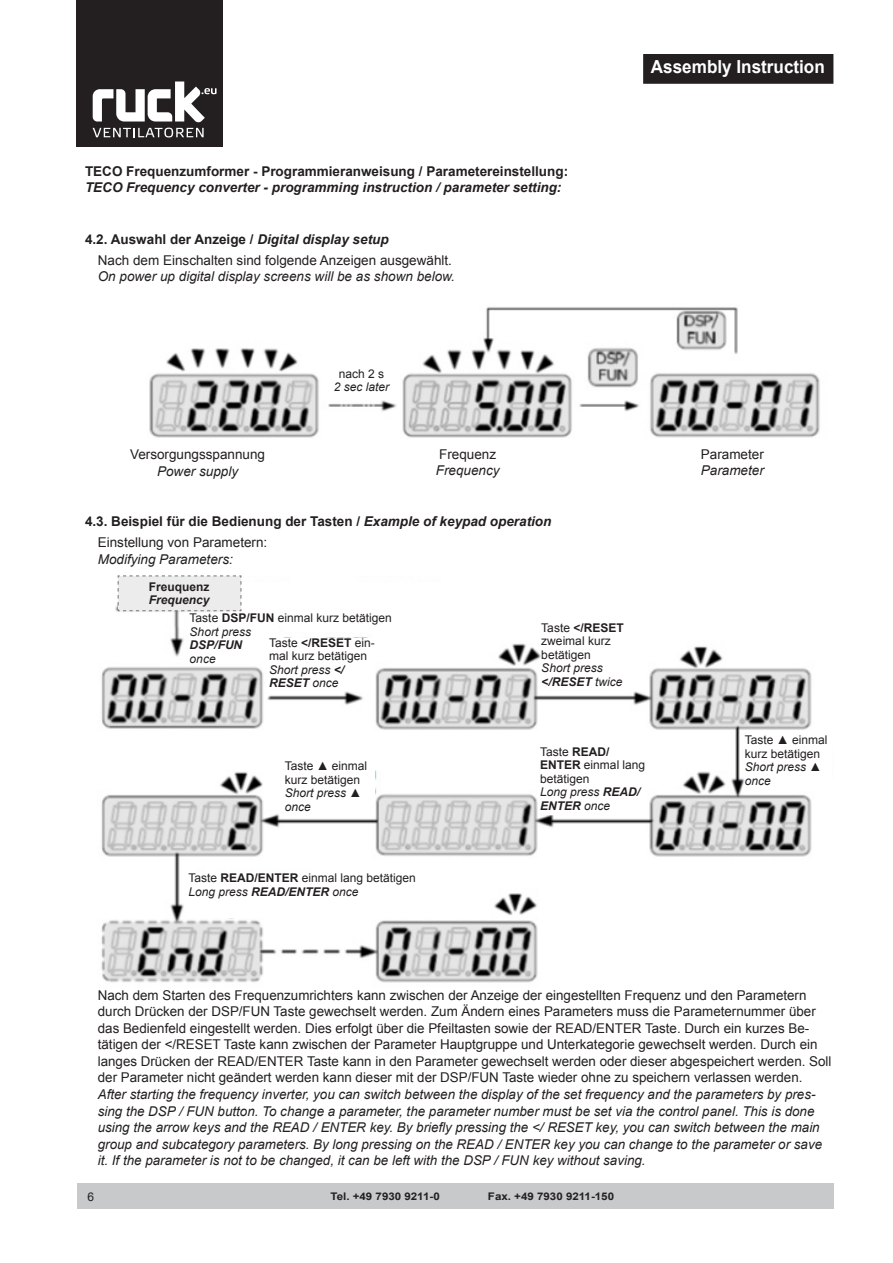
<style>
.page{position:relative;width:893px;height:1263px;background:#fff}
.page>*{position:absolute;margin:0;border:0;box-sizing:border-box;transform-origin:0 0}
.t1{font:700 18px "Arial";color:#fff;scale:.95 1}
.t2{font:13.5px/16.5px "Arial";color:#231f20}
.t3{font:italic 13.5px/16.5px "Arial";color:#231f20}
.t4{font:700 13.5px/21.3px "Arial";color:#231f20}
.t5{font:italic 700 13.5px "Arial";color:#231f20}
.t6{font:12px/13.5px "Arial";color:#231f20}
.t7{font:italic 12px/13.5px "Arial";color:#231f20}
.t8{font:italic 700 12px "Arial";color:#231f20}
.t9{font:700 12px "Arial";color:#231f20}
.t10{font:700 10.5px "Arial";color:#231f20;scale:1.1 1}
.s1{font-weight:700}
.s2{font-weight:700;font-style:italic}
.s3{font-style:italic}
.s4{font-weight:400}
</style>
<div class="page">
<div style="left:77px;top:0;width:146px;height:147px;background:#231f20"></div>
<svg style="left:93px;top:81px;width:124px;height:56px"></svg>
<div style="left:77px;top:1183px;width:756px;height:26px;background:#c8c9cb"></div>
<div style="left:644px;top:55px;width:189px;height:28px;background:#231f20"></div>
<div style="left:643px;top:54px;width:190px;height:30px;border:2px solid #231f20"></div>
<img style="left:101px;top:605px;width:711px;height:378px">
<div style="left:617px;top:739px;width:64px;height:45px;background:#fff"></div>
<div style="left:190px;top:615px;width:89px;height:45px;background:#fff"></div>
<div style="left:541px;top:623px;width:106px;height:66px;background:#fff"></div>
<div style="left:745px;top:735px;width:86px;height:55px;background:#fff"></div>
<div style="left:190px;top:613px;width:220px;height:12px;background:#fff"></div>
<div style="left:190px;top:627px;width:69px;height:37px;background:#fff"></div>
<div style="left:285px;top:761px;width:90px;height:52px;background:#fff"></div>
<div style="left:189px;top:873px;width:228px;height:45px;background:#fff"></div>
<div style="left:540px;top:747px;width:105px;height:67px;background:#fff"></div>
<svg style="left:117px;top:575px;width:125px;height:37px;background:#e2e2e3"></svg>
<div style="left:121px;top:582px;width:116px;height:25px;background:#ececed"></div>
<img style="left:149px;top:307px;width:671px;height:131px">
<div style="left:327px;top:369px;width:69px;height:30px;background:#fff"></div>
<div style="left:269px;top:638px;width:106px;height:51px;background:#fff"></div>
<h1 class="t1" style="left:651px;top:55px;width:185px">Assembly Instruction</h1>
<p class="t4" style="left:85px;top:161px;width:485px">TECO Frequenzumformer - Programmieranweisung / Parametereinstellung:</p>
<p class="t5" style="left:85px;top:178px;width:478px">TECO Frequency converter - programming instruction / parameter setting:</p>
<p class="t2" style="left:98px;top:228px;width:356px;line-height:21.3px;text-indent:-13px"><span class="s1">4.2. Auswahl der Anzeige /</span> <span class="s2">Digital display setup<br></span>Nach dem Einschalten sind folgende Anzeigen ausgewählt.</p>
<p class="t3" style="left:98px;top:269px;width:359px">On power up digital display screens will be as shown below.</p>
<p class="t2" style="left:130px;top:446px;width:137px">Versorgungsspannung</p>
<p class="t3" style="left:157px;top:463px;width:83px">Power supply</p>
<p class="t6" style="left:339px;top:367px;width:47px">nach 2 s</p>
<p class="t7" style="left:334px;top:380px;width:57px">2 sec later</p>
<p class="t2" style="left:439px;top:446px;width:59px">Frequenz</p>
<p class="t3" style="left:436px;top:462px;width:65px">Frequency</p>
<p class="t4" style="left:98px;top:511px;width:455px;text-indent:-13px">4.3. Beispiel für die Bedienung der Tasten / <span class="s3">Example of keypad operation<br></span><span class="s4">Einstellung von Parametern:</span></p>
<p class="t3" style="left:98px;top:551px;width:137px">Modifying Parameters:</p>
<p class="t9" style="left:149px;top:579px;width:62px">Freuquenz</p>
<p class="t8" style="left:149px;top:592px;width:62px">Frequency</p>
<p class="t6" style="left:190px;top:610px;width:204px;line-height:14.1px">Taste <span class="s1">DSP/FUN</span> einmal kurz betätigen<br><span class="s3">Short press</span></p>
<p class="t8" style="left:190px;top:637px;width:54px">DSP/FUN</p>
<p class="t7" style="left:190px;top:652px;width:28px">once</p>
<p class="t6" style="left:269px;top:636px;width:107px">Taste <span class="s1">&lt;/RESET</span> ein&shy;mal kurz betätigen<br><span class="s3">Short press</span> <span class="s2">&lt;/<br>RESET</span> <span class="s3">once</span></p>
<p class="t6" style="left:541px;top:621px;width:84px">Taste <span class="s1">&lt;/RESET </span>zweimal kurz betätigen</p>
<p class="t7" style="left:541px;top:662px;width:83px">Short press <span class="s1">&lt;/RESET</span> twice</p>
<p class="t2" style="left:701px;top:446px;width:65px">Parameter</p>
<p class="t3" style="left:701px;top:462px;width:65px">Parameter</p>
<p class="t6" style="left:285px;top:759px;width:84px">Taste ▲ einmal kurz betätigen<br><span class="s3">Short press</span> ▲ <span class="s3">once</span></p>
<p class="t6" style="left:189px;top:871px;width:229px">Taste <span class="s1">READ/ENTER</span> einmal lang betätigen<br><span class="s3">Long press</span> <span class="s2">READ/ENTER</span> <span class="s3">once</span></p>
<p class="t6" style="left:540px;top:745px;width:107px">Taste <span class="s1">READ/<br>ENTER</span> einmal lang betätigen<br><span class="s3">Long press</span> <span class="s2">READ/<br>ENTER</span> <span class="s3">once</span></p>
<p class="t6" style="left:745px;top:733px;width:84px">Taste ▲ einmal kurz betätigen</p>
<p class="t7" style="left:745px;top:760px;width:78px">Short press ▲ once</p>
<p class="t2" style="left:98px;top:987px;width:735px">Nach dem Starten des Frequenzumrichters kann zwischen der Anzeige der eingestellten Frequenz und den Parametern durch Drücken der DSP/FUN Taste gewechselt werden. Zum Ändern eines Parameters muss die Parameternummer über das Bedienfeld eingestellt werden. Dies erfolgt über die Pfeiltasten sowie der READ/ENTER Taste. Durch ein kurzes Be&shy;tätigen der &lt;/RESET Taste kann zwischen der Parameter Hauptgruppe und Unterkategorie gewechselt werden. Durch ein langes Drücken der READ/ENTER Taste kann in den Parameter gewechselt werden oder dieser abgespeichert werden. Soll der Parameter nicht geändert werden kann dieser mit der DSP/FUN Taste wieder ohne zu speichern verlassen werden.</p>
<p class="t3" style="left:98px;top:1086px;width:726px">After starting the frequency inverter, you can switch between the display of the set frequency and the parameters by pres&shy;sing the DSP / FUN button. To change a parameter, the parameter number must be set via the control panel. This is done using the arrow keys and the READ / ENTER key. By briefly pressing the &lt;/ RESET key, you can switch between the main group and subcategory parameters. By long pressing on the READ / ENTER key you can change to the parameter or save it. If the parameter is not to be changed, it can be left with the DSP / FUN key without saving.</p>
<p class="t6" style="left:87px;top:1190px;width:8px">6</p>
<p class="t10" style="left:330px;top:1189px;width:101px">Tel. +49 7930 9211-0</p>
<p class="t10" style="left:488px;top:1189px;width:116px">Fax. +49 7930 9211-150</p>
</div>
